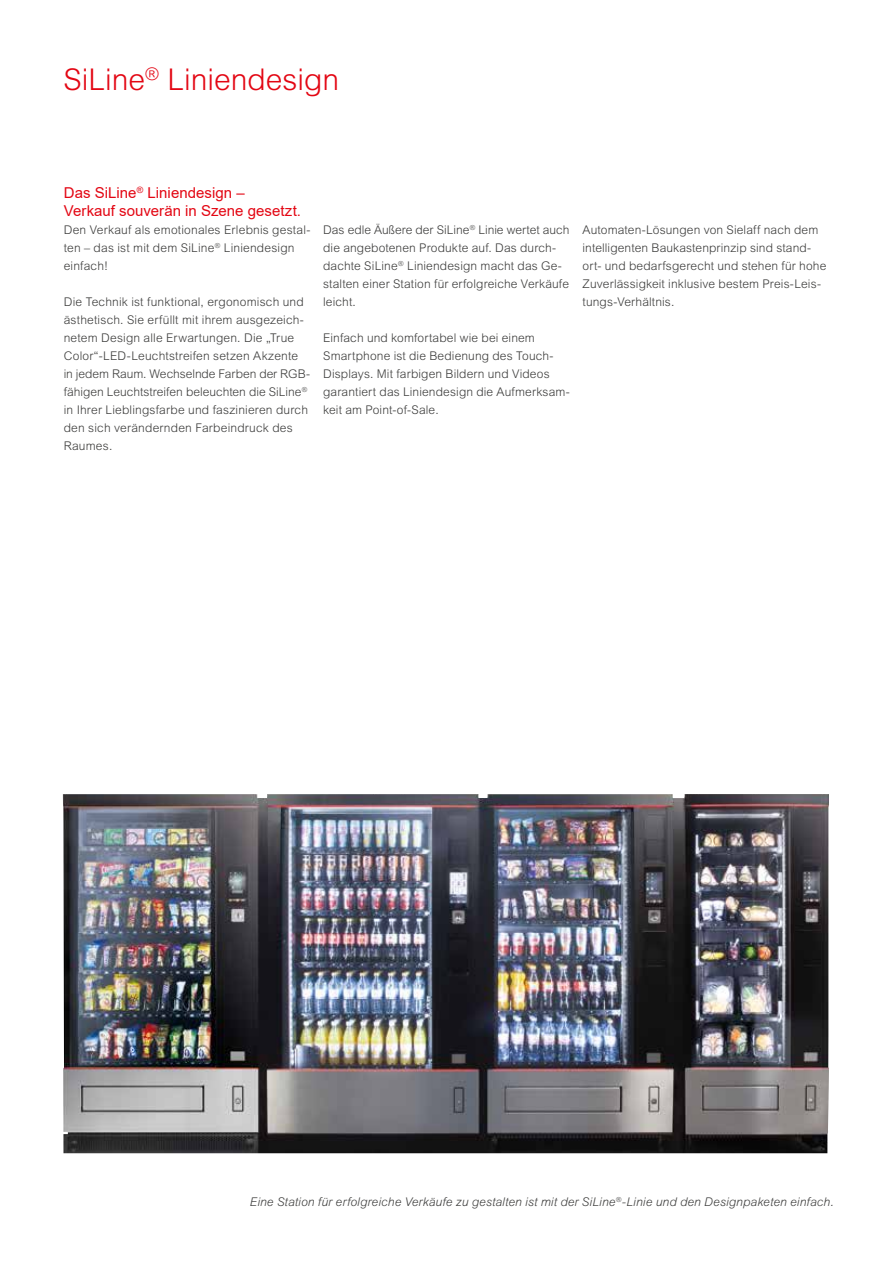
<style>
.page{position:relative;width:893px;height:1263px;background:#fff}
.page>*{position:absolute;margin:0;border:0;box-sizing:border-box;transform-origin:0 0}
.t1{font:300 30px "Arial MT Pro";color:#e30613}
.t2{font:15px/18px "Arial";letter-spacing:.005em;color:#e30613}
.t3{font:300 12px/18px "Arial MT Pro";letter-spacing:.01em;color:#3c3c3b}
.t4{font:italic 300 12px "Arial MT Pro";letter-spacing:.01em;color:#3c3c3b}
</style>
<div class="page">
<img style="left:63px;top:794px;width:766px;height:359px">
<h1 class="t1" style="left:63px;top:61px;width:277px">SiLine<sup>®</sup> Liniendesign</h1>
<p class="t2" style="left:64px;top:184px;width:239px">Das SiLine<sup>®</sup> Liniendesign –<br>Verkauf souverän in Szene gesetzt.</p>
<p class="t3" style="left:64px;top:221px;width:248px">Den Verkauf als emotionales Erlebnis gestal&shy;ten – das ist mit dem SiLine<sup>®</sup> Liniendesign einfach!</p>
<p class="t3" style="left:64px;top:293px;width:248px">Die Technik ist funktional, ergonomisch und ästhetisch. Sie erfüllt mit ihrem ausgezeich&shy;netem Design alle Erwartungen. Die „True Color“-LED-Leuchtstreifen setzen Akzente in jedem Raum. Wechselnde Farben der RGB&shy;fähigen Leuchtstreifen beleuchten die SiLine<sup>® </sup>in Ihrer Lieblingsfarbe und faszinieren durch den sich verändernden Farbeindruck des Raumes.</p>
<p class="t3" style="left:323px;top:221px;width:248px">Das edle Äußere der SiLine<sup>®</sup> Linie wertet auch die angebotenen Produkte auf. Das durch&shy;dachte SiLine<sup>®</sup> Liniendesign macht das Ge&shy;stalten einer Station für erfolgreiche Verkäufe leicht.</p>
<p class="t3" style="left:323px;top:329px;width:248px">Einfach und komfortabel wie bei einem Smartphone ist die Bedienung des Touch-Displays. Mit farbigen Bildern und Videos garantiert das Liniendesign die Aufmerksam&shy;keit am Point-of-Sale.</p>
<p class="t3" style="left:583px;top:221px;width:245px">Automaten-Lösungen von Sielaff nach dem intelligenten Baukastenprinzip sind stand&shy;ort- und bedarfsgerecht und stehen für hohe Zuverlässigkeit inklusive bestem Preis-Leis&shy;tungs-Verhältnis.</p>
<p class="t4" style="left:250px;top:1195px;width:585px">Eine Station für erfolgreiche Verkäufe zu gestalten ist mit der SiLine<sup>®</sup>-Linie und den Designpaketen einfach.</p>
</div>
